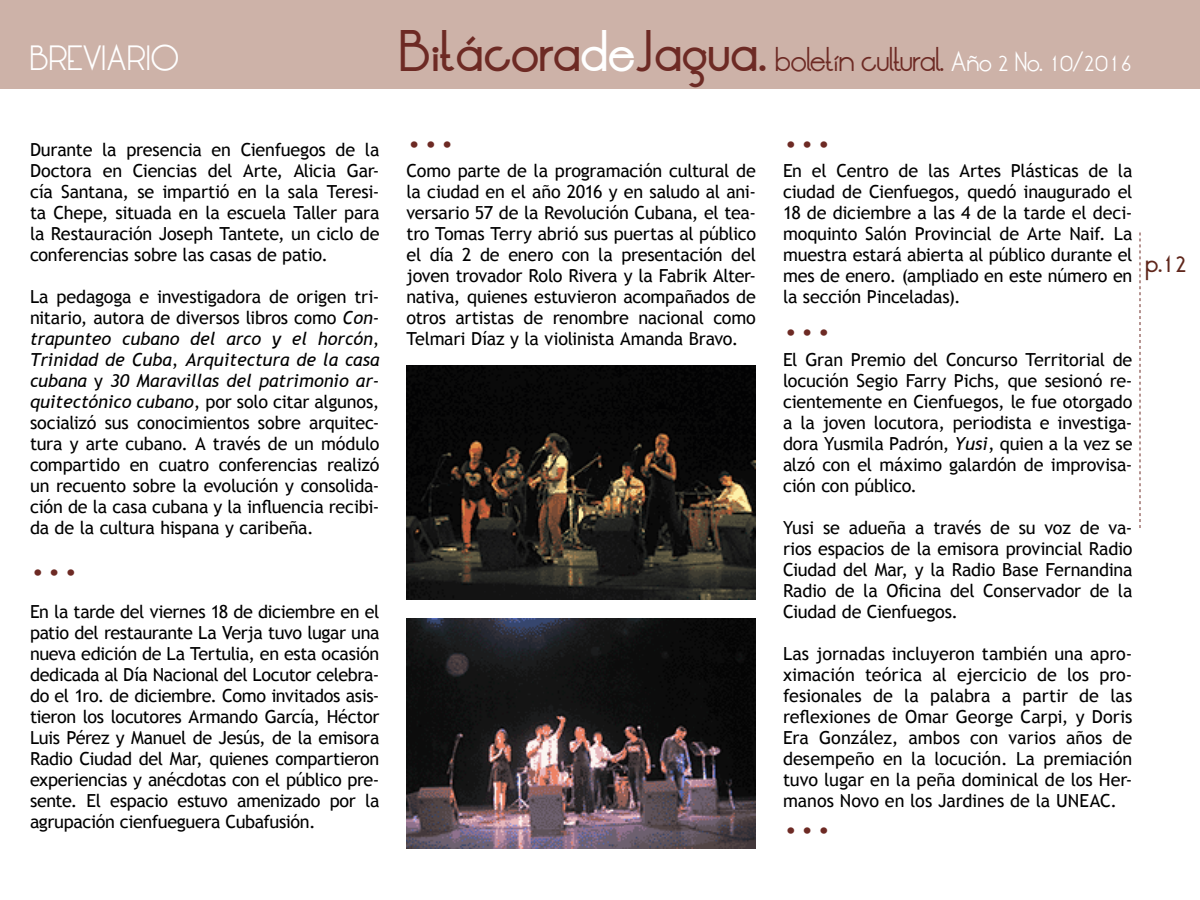
<style>
.page{position:relative;width:1200px;height:900px;background:#fff}
.page>*{position:absolute;margin:0;border:0;box-sizing:border-box;transform-origin:0 0}
.t1{font:45px "Trebuchet MS";color:#6d2a24}
.t2{font:27px "LT Oksana";color:#fff}
.t3{font:26.4px "LT Oksana";letter-spacing:-.025em;color:#6d2a24}
.t4{font:500 21px "LT Oksana";color:#5f261b}
.t5{font:18px/21px "Trebuchet MS";letter-spacing:-.015em;color:#000;text-align:justify}
.s1{font-style:italic}
.s2{font-weight:500;font-size:44.1px}
.s3{font-weight:500;font-size:44.1px;color:#fff}
.s4{font-size:21px;color:#fff}
</style>
<div class="page">
<div style="left:0;top:0;width:1200px;height:88px;background:#cdb2a8"></div>
<svg style="left:1140px;top:232px;width:1px;height:296px"></svg>
<img style="left:406px;top:618px;width:350px;height:231px">
<img style="left:406px;top:366px;width:350px;height:234px">
<h2 class="t2" style="left:30px;top:37px;width:18px">breviario</h2>
<p class="t5" style="left:30px;top:139px;width:351px">Durante la presencia en Cienfuegos de la Doctora en Ciencias del Arte, Alicia Gar&shy;cía Santana, se impartió en la sala Teresi&shy;ta Chepe, situada en la escuela Taller para la Restauración Joseph Tantete, un ciclo de conferencias sobre las casas de patio.</p>
<p class="t5" style="left:30px;top:286px;width:351px">La pedagoga e investigadora de origen tri&shy;nitario, autora de diversos libros como <span class="s1">Con&shy;trapunteo cubano del arco y el horcón</span>, <span class="s1">Trinidad de Cuba</span>, <span class="s1">Arquitectura de la casa cubana</span> y <span class="s1">30 Maravillas del patrimonio ar&shy;quitectónico cubano</span>, por solo citar algunos, socializó sus conocimientos sobre arquitec&shy;tura y arte cubano. A través de un módulo compartido en cuatro conferencias realizó un recuento sobre la evolución y consolida&shy;ción de la casa cubana y la influencia recibi&shy;da de la cultura hispana y caribeña.</p>
<h1 class="t1" style="left:30px;top:532px;width:51px">...</h1>
<p class="t5" style="left:30px;top:601px;width:351px">En la tarde del viernes 18 de diciembre en el patio del restaurante La Verja tuvo lugar una nueva edición de La Tertulia, en esta ocasión dedicada al Día Nacional del Locutor celebra&shy;do el 1ro. de diciembre. Como invitados asis&shy;tieron los locutores Armando García, Héctor Luis Pérez y Manuel de Jesús, de la emisora Radio Ciudad del Mar, quienes compartieron experiencias y anécdotas con el público pre&shy;sente. El espacio estuvo amenizado por la agrupación cienfueguera Cubafusión.</p>
<h3 class="t3" style="left:399px;top:40px;width:735px"><span class="s2">Bitácora</span><span class="s3">de</span><span class="s2">Jagua.</span> boletín cultural. <span class="s4">Año 2 No. 10/2016</span></h3>
<h1 class="t1" style="left:406px;top:105px;width:51px">...</h1>
<p class="t5" style="left:406px;top:160px;width:351px">Como parte de la programación cultural de la ciudad en el año 2016 y en saludo al ani&shy;versario 57 de la Revolución Cubana, el tea&shy;tro Tomas Terry abrió sus puertas al público el día 2 de enero con la presentación del joven trovador Rolo Rivera y la Fabrik Alter&shy;nativa, quienes estuvieron acompañados de otros artistas de renombre nacional como Telmari Díaz y la violinista Amanda Bravo.</p>
<h1 class="t1" style="left:783px;top:105px;width:51px">...</h1>
<p class="t5" style="left:783px;top:160px;width:351px">En el Centro de las Artes Plásticas de la ciudad de Cienfuegos, quedó inaugurado el 18 de diciembre a las 4 de la tarde el deci&shy;moquinto Salón Provincial de Arte Naif. La muestra estará abierta al público durante el mes de enero. (ampliado en este número en la sección Pinceladas).</p>
<h1 class="t1" style="left:783px;top:293px;width:51px">...</h1>
<p class="t5" style="left:783px;top:349px;width:351px">El Gran Premio del Concurso Territorial de locución Segio Farry Pichs, que sesionó re&shy;cientemente en Cienfuegos, le fue otorgado a la joven locutora, periodista e investiga&shy;dora Yusmila Padrón, <span class="s1">Yusi</span>, quien a la vez se alzó con el máximo galardón de improvisa&shy;ción con público.</p>
<p class="t5" style="left:783px;top:517px;width:351px">Yusi se adueña a través de su voz de va&shy;rios espacios de la emisora provincial Radio Ciudad del Mar, y la Radio Base Fernandina Radio de la Oficina del Conservador de la Ciudad de Cienfuegos.</p>
<p class="t5" style="left:783px;top:643px;width:351px">Las jornadas incluyeron también una apro&shy;ximación teórica al ejercicio de los pro&shy;fesionales de la palabra a partir de las reflexiones de Omar George Carpi, y Doris Era González, ambos con varios años de desempeño en la locución. La premiación tuvo lugar en la peña dominical de los Her&shy;manos Novo en los Jardines de la UNEAC.</p>
<h1 class="t1" style="left:783px;top:790px;width:51px">...</h1>
<p class="t4" style="left:1145px;top:246px;width:43px">p.12</p>
</div>
